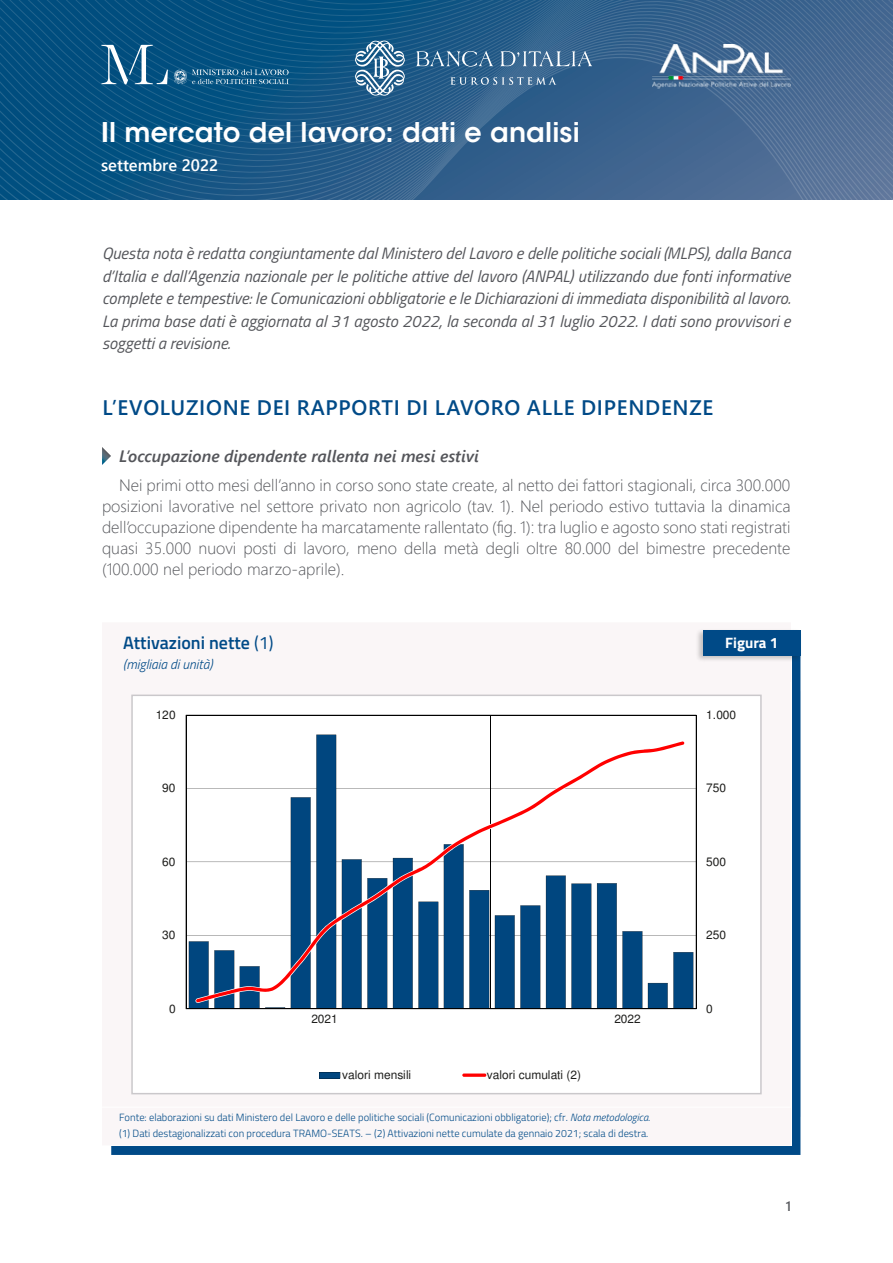
<style>
.page{position:relative;width:893px;height:1263px;background:#fff}
.page>*{position:absolute;margin:0;border:0;box-sizing:border-box;transform-origin:0 0}
.t1{font:600 27px "ITC Avant Garde Std";letter-spacing:.005em;color:#fff}
.t2{font:600 21px "Segoe UI";letter-spacing:.035em;color:#004a87}
.t3{font:600 18px "Titillium";color:#004a87}
.t4{font:italic 16.5px/22.5px "Titillium";color:#54555a;text-align:justify}
.t5{font:300 16.5px/21px "Segoe UI";color:#54555a;text-align:justify}
.t6{font:italic 600 16.5px "Segoe UI";color:#54555a}
.t7{font:600 16.5px "Segoe UI";color:#fff}
.t8{font:700 15px "Titillium";color:#fff}
.t9{font:italic 300 13.5px "Titillium";color:#004a87}
.t10{font:600 13.5px "Segoe UI";color:#54555a}
.t11{font:12px "Helvetica";letter-spacing:-.005em;color:#1d1d1b}
.t12{font:300 10.5px/15.5px "Titillium";color:#004a87}
.s1{font-weight:400}
.s2{font-style:italic}
</style>
<div class="page">
<svg style="left:102px;top:447px;width:9px;height:18px"></svg>
<svg style="left:111px;top:631px;width:689px;height:524px;background:#1b5d93"></svg>
<div style="left:111px;top:631px;width:680px;height:514px;background:#faf6f7"></div>
<hr style="left:790px;top:682px;width:1px;height:425px;background:#fff">
<hr style="left:102px;top:1107px;width:689px;height:1px;background:#fff">
<div style="left:132px;top:695px;width:629px;height:399px;background:#fff"></div>
<svg style="left:189px;top:735px;width:504px;height:273px"></svg>
<hr style="left:186px;top:715px;width:510px;height:1px;background:#000">
<hr style="left:696px;top:715px;width:1px;height:294px;background:#000">
<hr style="left:186px;top:715px;width:1px;height:294px;background:#000">
<hr style="left:186px;top:1008px;width:510px;height:1px;background:#000">
<hr style="left:490px;top:715px;width:1px;height:293px;background:#000">
<svg style="left:196px;top:741px;width:488px;height:261px"></svg>
<svg style="left:319px;top:1072px;width:21px;height:6px"></svg>
<svg style="left:462px;top:1073px;width:24px;height:4px"></svg>
<div style="left:131px;top:694px;width:631px;height:400px;border:2px solid #cac8cb"></div>
<div style="left:695px;top:628px;width:107px;height:35px;background:#1d1d1b;opacity:.25"></div>
<div style="left:703px;top:630px;width:98px;height:25px;background:#004a87"></div>
<svg style="left:0;top:96px;width:893px;height:104px;background:#2d5f8b"></svg>
<svg style="left:0;top:0;width:893px;height:96px;background:#255f8b"></svg>
<img style="left:653px;top:45px;width:137px;height:43px">
<h1 class="t1" style="left:101px;top:116px;width:480px">Il mercato del lavoro: dati e analisi</h1>
<p class="t7" style="left:101px;top:149px;width:119px">settembre 2022</p>
<p class="t4" style="left:102px;top:241px;width:690px">Questa nota è redatta congiuntamente dal Ministero del Lavoro e delle politiche sociali (MLPS), dalla Banca d’Italia e dall’Agenzia nazionale per le politiche attive del lavoro (ANPAL) utilizzando due fonti informative complete e tempestive: le Comunicazioni obbligatorie e le Dichiarazioni di immediata disponibilità al lavoro.<br>La prima base dati è aggiornata al 31 agosto 2022, la seconda al 31 luglio 2022. I dati sono provvisori e soggetti a revisione.</p>
<p class="t2" style="left:102px;top:388px;width:612px">L’EVOLUZIONE DEI RAPPORTI DI LAVORO ALLE DIPENDENZE</p>
<p class="t6" style="left:119px;top:440px;width:361px">L’occupazione dipendente rallenta nei mesi estivi</p>
<p class="t5" style="left:102px;top:473px;width:690px;text-indent:17px">Nei primi otto mesi dell’anno in corso sono state create, al netto dei fattori stagionali, circa 300.000 posizioni lavorative nel settore privato non agricolo (tav. 1). Nel periodo estivo tuttavia la dinamica dell’occupazione dipendente ha marcatamente rallentato (fig. 1): tra luglio e agosto sono stati registrati quasi 35.000 nuovi posti di lavoro, meno della metà degli oltre 80.000 del bimestre precedente (100.000 nel periodo marzo-aprile).</p>
<p class="t3" style="left:123px;top:629px;width:152px">Attivazioni nette <span class="s1">(1)</span></p>
<p class="t9" style="left:123px;top:655px;width:91px">(migliaia di unità)</p>
<p class="t8" style="left:725px;top:631px;width:55px">Figura 1</p>
<p class="t11" style="left:156px;top:710px;width:21px">120</p>
<p class="t11" style="left:706px;top:710px;width:31px">1.000</p>
<p class="t11" style="left:162px;top:784px;width:15px">90</p>
<p class="t11" style="left:706px;top:784px;width:21px">750</p>
<p class="t11" style="left:162px;top:857px;width:15px">60</p>
<p class="t11" style="left:706px;top:857px;width:21px">500</p>
<p class="t11" style="left:162px;top:930px;width:15px">30</p>
<p class="t11" style="left:706px;top:930px;width:21px">250</p>
<p class="t11" style="left:169px;top:1004px;width:8px">0</p>
<p class="t11" style="left:311px;top:1014px;width:28px">2021</p>
<p class="t11" style="left:614px;top:1014px;width:28px">2022</p>
<p class="t11" style="left:706px;top:1004px;width:8px">0</p>
<p class="t11" style="left:342px;top:1070px;width:71px">valori mensili</p>
<p class="t11" style="left:487px;top:1070px;width:96px">valori cumulati (2)</p>
<p class="t12" style="left:119px;top:1109px;width:533px">Fonte: elaborazioni su dati Ministero del Lavoro e delle politiche sociali (Comunicazioni obbligatorie); cfr. <span class="s2">Nota metodologica</span>. (1) Dati destagionalizzati con procedura TRAMO-SEATS. – (2) Attivazioni nette cumulate da gennaio 2021; scala di destra.</p>
<p class="t10" style="left:786px;top:1193px;width:7px">1</p>
</div>
